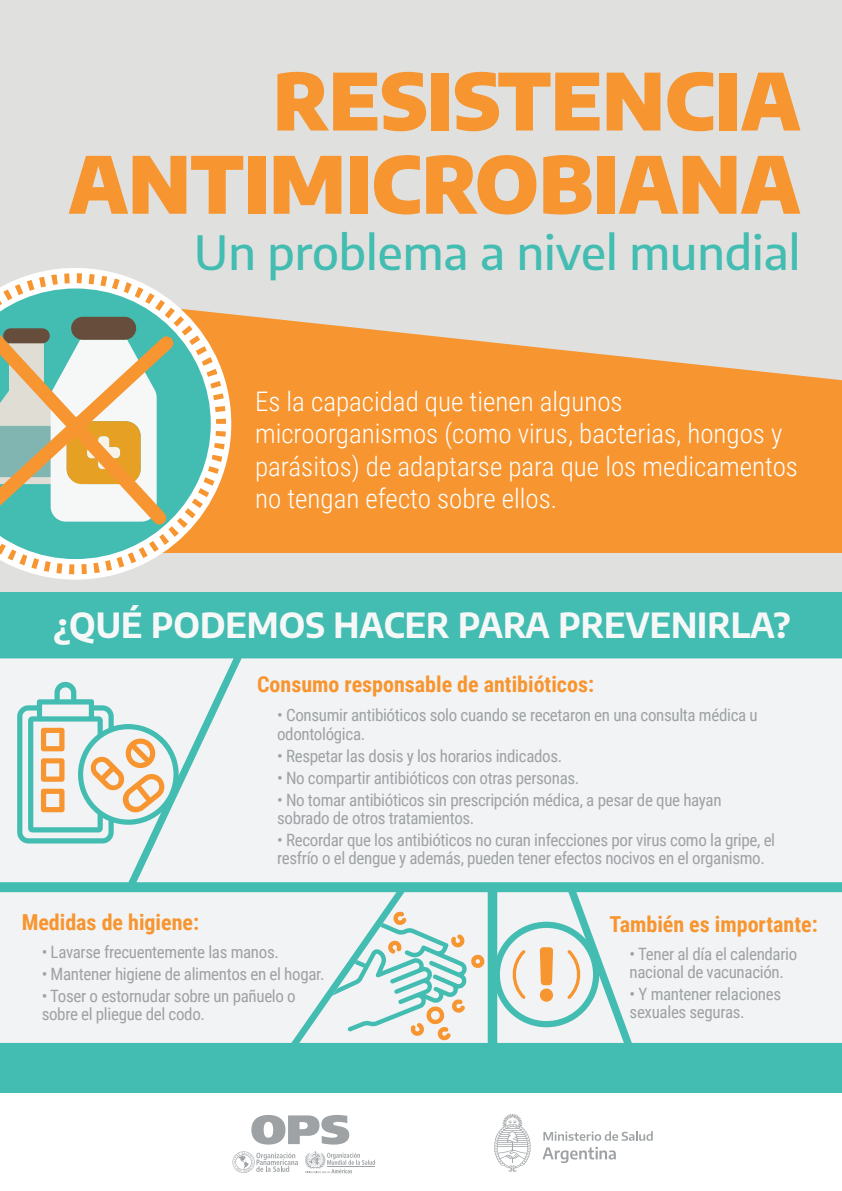
<style>
.page{position:relative;width:842px;height:1191px;background:#fff}
.page>*{position:absolute;margin:0;border:0;box-sizing:border-box;transform-origin:0 0}
.t1{font:900 78.2px/83.2px "Encode Sans";color:#f79530;text-align:right}
.t2{font:500 47.3px "Encode Sans";color:#43bcb1}
.t3{font:700 34px "Encode Sans";color:#f6f8f8}
.t4{font:300 27px/32.4px "Roboto Condensed";color:#fff}
.t5{font:700 22px "Roboto Condensed";color:#f79530}
.t6{font:17px/18px "Roboto Condensed";letter-spacing:-.02em;color:#9ea2a4}
</style>
<div class="page">
<div style="left:0;top:0;width:842px;height:1173px;background:#e0e1df"></div>
<svg style="left:231px;top:314px;width:611px;height:239px;background:#f39f48"></svg>
<div style="left:0;top:592px;width:842px;height:501px;background:#43bcb1"></div>
<div style="left:0;top:1093px;width:842px;height:98px;background:#fff"></div>
<svg style="left:251px;top:1115px;width:98px;height:29px"></svg>
<svg style="left:232px;top:1151px;width:66px;height:22px"></svg>
<svg style="left:305px;top:1151px;width:70px;height:22px"></svg>
<svg style="left:494px;top:1114px;width:37px;height:58px"></svg>
<svg style="left:542px;top:1146px;width:74px;height:17px"></svg>
<svg style="left:543px;top:1131px;width:110px;height:9px"></svg>
<div style="left:234px;top:658px;width:608px;height:224px;background:#f2f3f4"></div>
<div style="left:0;top:658px;width:234px;height:224px;background:#f2f3f4"></div>
<div style="left:0;top:892px;width:299px;height:151px;background:#f2f3f4"></div>
<div style="left:624px;top:892px;width:218px;height:151px;background:#f2f3f4"></div>
<svg style="left:17px;top:682px;width:168px;height:161px;background:#ceded2"></svg>
<svg style="left:494px;top:892px;width:130px;height:151px;background:#d3e4de"></svg>
<svg style="left:299px;top:892px;width:189px;height:151px;background:#d9e7e3"></svg>
<svg style="left:35px;top:268px;width:196px;height:311px"></svg>
<svg style="left:0;top:273px;width:226px;height:301px"></svg>
<svg style="left:0;top:288px;width:211px;height:271px;background:#9ecab5"></svg>
<svg style="left:0;top:317px;width:186px;height:220px;background:#adc1a3"></svg>
<h1 class="t1" style="left:69px;top:53px;width:734px">RESISTENCIA<br>ANTIMICROBIANA</h1>
<h2 class="t2" style="left:194px;top:219px;width:607px">Un problema a nivel mundial</h2>
<h3 class="t4" style="left:255px;top:384px;width:544px">Es la capacidad que tienen algunos microorganismos (como virus, bacterias, hongos y parásitos) de adaptarse para que los medicamentos no tengan efecto sobre ellos.</h3>
<h3 class="t3" style="left:53px;top:600px;width:739px">¿QUÉ PODEMOS HACER PARA PREVENIRLA?</h3>
<p class="t5" style="left:257px;top:669px;width:338px">Consumo responsable de antibióticos:</p>
<p class="t6" style="left:277px;top:705px;width:482px;line-height:19px">• Consumir antibióticos solo cuando se recetaron en una consulta médica u odontológica.</p>
<p class="t6" style="left:277px;top:746px;width:287px">• Respetar las dosis y los horarios indicados.</p>
<p class="t6" style="left:277px;top:768px;width:304px">• No compartir antibióticos con otras personas.</p>
<p class="t6" style="left:277px;top:790px;width:446px">• No tomar antibióticos sin prescripción médica, a pesar de que hayan sobrado de otros tratamientos.</p>
<p class="t6" style="left:277px;top:830px;width:500px">• Recordar que los antibióticos no curan infecciones por virus como la gripe, el resfrío o el dengue y además, pueden tener efectos nocivos en el organismo.</p>
<p class="t5" style="left:22px;top:906px;width:179px">Medidas de higiene:</p>
<p class="t6" style="left:42px;top:942px;width:239px">• Lavarse frecuentemente las manos.</p>
<p class="t6" style="left:42px;top:964px;width:284px">• Mantener higiene de alimentos en el hogar.</p>
<p class="t6" style="left:42px;top:986px;width:256px">• Toser o estornudar sobre un pañuelo o sobre el pliegue del codo.</p>
<p class="t5" style="left:610px;top:908px;width:210px">También es importante:</p>
<p class="t6" style="left:630px;top:944px;width:169px">• Tener al día el calendario nacional de vacunación.</p>
<p class="t6" style="left:630px;top:984px;width:153px">• Y mantener relaciones sexuales seguras.</p>
</div>
